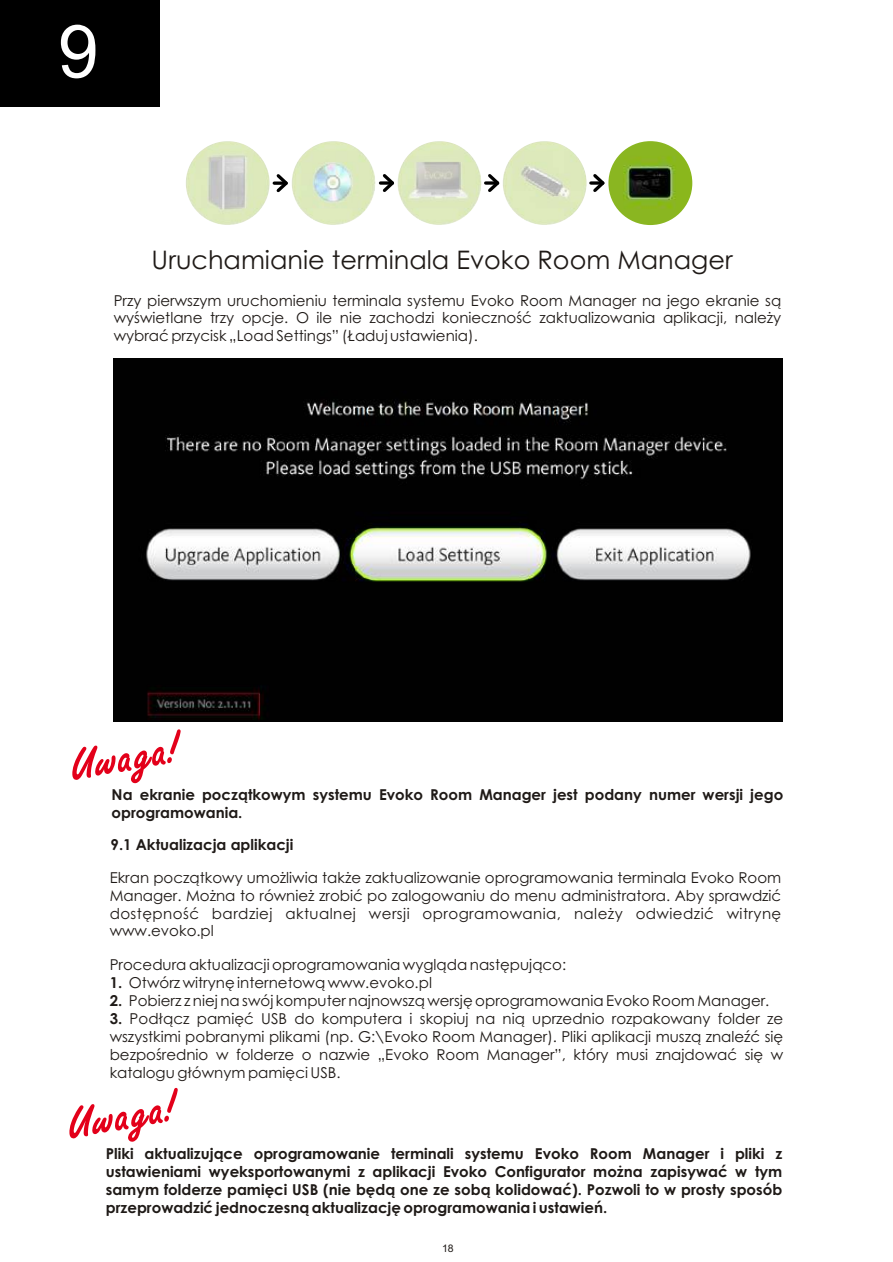
<style>
.page{position:relative;width:893px;height:1262px;background:#fff}
.page>*{position:absolute;margin:0;border:0;box-sizing:border-box;transform-origin:0 0}
.t1{font:73.5px "Arial";color:#fff}
.t2{font:700 45px "Freestyle Scr DEE";color:#e3001a}
.t3{font:25.5px "Century Gothic";color:#1f1a17}
.t4{font:15px/17.9px "Century Gothic";color:#1f1a17;text-align:justify}
.t5{font:700 15px/18.1px "Century Gothic";color:#1f1a17}
.t6{font:10.5px "Arial";color:#1f1a17}
.s1{font-weight:700}
</style>
<div class="page">
<div style="left:0;top:0;width:159px;height:107px;background:#000"></div>
<img style="left:186px;top:141px;width:84px;height:84px;border-radius:42px">
<img style="left:292px;top:141px;width:83px;height:84px;border-radius:42px">
<img style="left:397px;top:141px;width:84px;height:84px;border-radius:42px">
<img style="left:502px;top:141px;width:84px;height:84px;border-radius:42px">
<img style="left:608px;top:141px;width:84px;height:84px;border-radius:42px">
<svg style="left:273px;top:174px;width:15px;height:19px"></svg>
<svg style="left:380px;top:174px;width:14px;height:18px"></svg>
<svg style="left:485px;top:174px;width:15px;height:18px"></svg>
<svg style="left:590px;top:174px;width:15px;height:18px"></svg>
<img style="left:113px;top:359px;width:669px;height:362px">
<h1 class="t1" style="left:58px;top:24px;width:42px">9</h1>
<h3 class="t3" style="left:152px;top:250px;width:582px">Uruchamianie terminala Evoko Room Manager</h3>
<p class="t4" style="left:114px;top:292px;width:669px">Przy pierwszym uruchomieniu terminala systemu Evoko Room Manager na jego ekranie są wyświetlane trzy opcje. O ile nie zachodzi konieczność zaktualizowania aplikacji, należy wybrać przycisk „Load Settings” (Ładuj ustawienia).</p>
<h2 class="t2" style="left:67px;top:750px;width:112px;rotate:-10deg">Uwaga!</h2>
<p class="t5" style="left:112px;top:786px;width:673px">Na ekranie początkowym systemu Evoko Room Manager jest podany numer wersji jego oprogramowania.</p>
<p class="t5" style="left:111px;top:836px;width:184px">9.1 Aktualizacja aplikacji</p>
<p class="t4" style="left:110px;top:869px;width:673px">Ekran początkowy umożliwia także zaktualizowanie oprogramowania terminala Evoko Room Manager. Można to również zrobić po zalogowaniu do menu administratora. Aby sprawdzić dostępność bardziej aktualnej wersji oprogramowania, należy odwiedzić witrynę www.evoko.pl</p>
<p class="t4" style="left:110px;top:956px;width:458px">Procedura aktualizacji oprogramowania wygląda następująco:</p>
<p class="t4" style="left:110px;top:975px;width:324px"><span class="s1">1.</span> Otwórz witrynę internetową www.evoko.pl</p>
<p class="t4" style="left:110px;top:993px;width:661px"><span class="s1">2.</span> Pobierz z niej na swój komputer najnowszą wersję oprogramowania Evoko Room Manager.</p>
<p class="t4" style="left:110px;top:1011px;width:675px"><span class="s1">3.</span> Podłącz pamięć USB do komputera i skopiuj na nią uprzednio rozpakowany folder ze wszystkimi pobranymi plikami (np. G:\Evoko Room Manager). Pliki aplikacji muszą znaleźć się bezpośrednio w folderze o nazwie „Evoko Room Manager”, który musi znajdować się w katalogu głównym pamięci USB.</p>
<h2 class="t2" style="left:64px;top:1108px;width:112px;rotate:-10deg">Uwaga!</h2>
<p class="t5" style="left:106px;top:1145px;width:678px;text-align:justify">Pliki aktualizujące oprogramowanie terminali systemu Evoko Room Manager i pliki z ustawieniami wyeksportowanymi z aplikacji Evoko Configurator można zapisywać w tym samym folderze pamięci USB (nie będą one ze sobą kolidować). Pozwoli to w prosty sposób przeprowadzić jednoczesną aktualizację oprogramowania i ustawień.</p>
<p class="t6" style="left:442px;top:1244px;width:13px">18</p>
</div>
